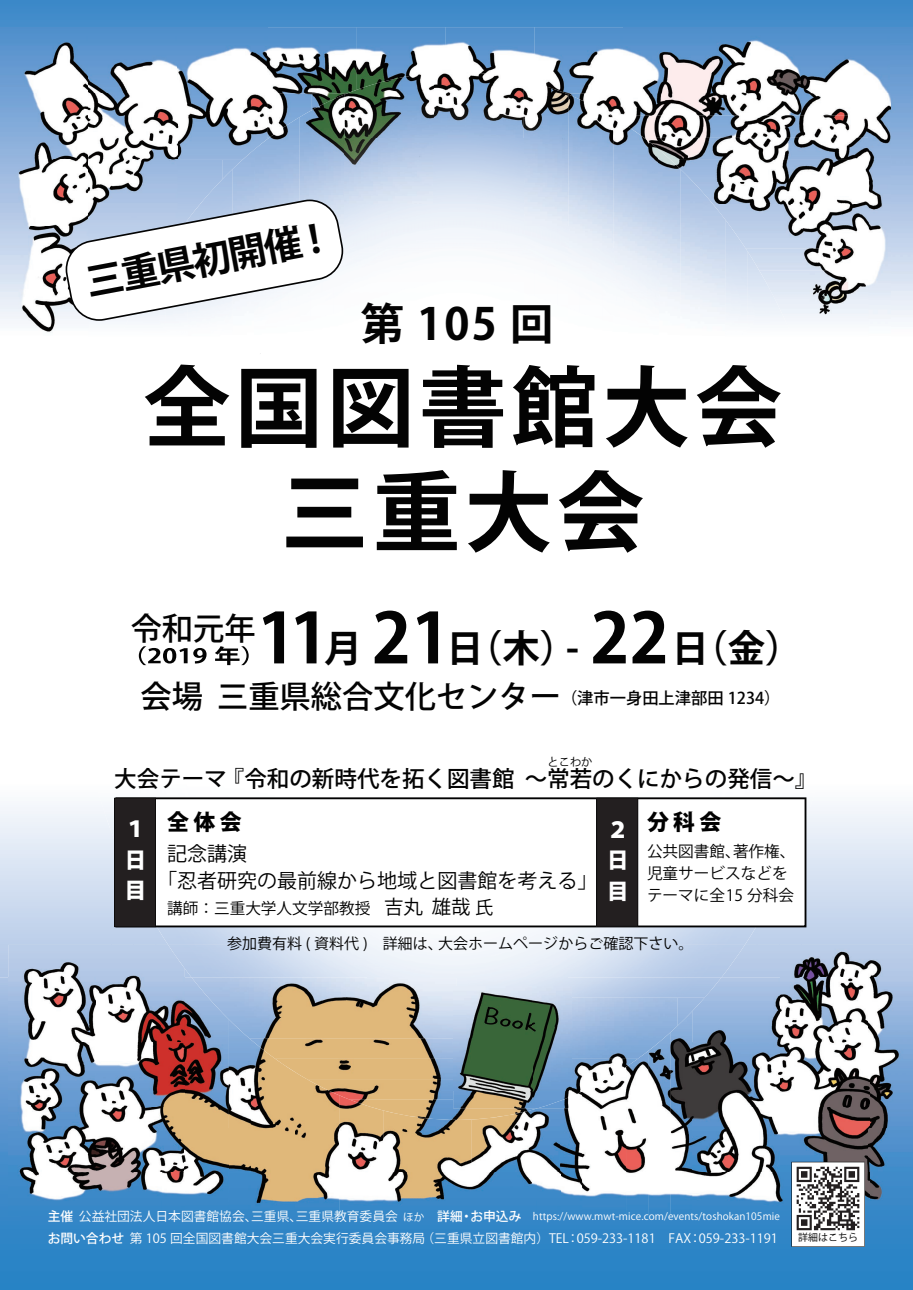
<style>
.page{position:relative;width:913px;height:1290px;background:#fff}
.page>*{position:absolute;margin:0;border:0;box-sizing:border-box;transform-origin:0 0}
.t1{font:700 87.5px/105px "Koz Go Pr 6 N";letter-spacing:.05em;color:#030303;text-align:center}
.t2{font:700 43.75px "Koz Go Pr 6 N";color:#030303}
.t3{font:700 38.12px "Koz Go Pr 6 N";color:#030303}
.t4{font:700 37.5px "Koz Go Pr 6 N";color:#030303}
.t5{font:500 22.5px "Koz Go Pr 6 N";color:#030303}
.t6{font:800 21.88px "Koz Go Std";letter-spacing:.2em;color:#010101}
.t7{font:800 21.88px/30.6px "Koz Go Std";color:#fff}
.t8{font:20px/27.2px "Koz Go Std";color:#010101}
.t9{font:500 16.25px "Koz Go Pr 6 N";color:#030303}
.t10{font:15.62px/21.9px "Koz Go Std";color:#010101}
.t11{font:15px "Koz Go Std";color:#010101}
.t12{font:12.75px "Koz Go Std";color:#fff}
.t13{font:11.25px "Koz Go Pr 6 N";color:#010101}
.t14{font:10.12px "Koz Go Std";letter-spacing:.01em;color:#fff}
.t15{font:10px "Koz Go Std";color:#030303}
.s1{font-size:68.75px}
.s2{font-size:31.25px}
.s3{font-size:19.38px}
.s4{font-size:18.12px}
.s5{font-weight:500;font-size:12.75px}
.s6{font-size:12.75px}
.s7{font-size:10.62px}
.s8{font-weight:500}
</style>
<div class="page">
<div style="left:0;top:0;width:912px;height:27px;background:#408bca"></div>
<img style="left:111px;top:864px;width:22px;height:81px">
<img style="left:133px;top:927px;width:11px;height:18px">
<img style="left:0;top:977px;width:22px;height:313px">
<img style="left:22px;top:1215px;width:890px;height:75px">
<img style="left:0;top:27px;width:356px;height:66px">
<img style="left:356px;top:27px;width:89px;height:45px">
<img style="left:445px;top:27px;width:89px;height:45px">
<img style="left:534px;top:27px;width:356px;height:66px">
<img style="left:890px;top:27px;width:22px;height:295px">
<img style="left:0;top:93px;width:267px;height:67px">
<img style="left:267px;top:93px;width:44px;height:24px">
<img style="left:311px;top:93px;width:33px;height:1px">
<img style="left:568px;top:93px;width:280px;height:22px">
<img style="left:868px;top:93px;width:22px;height:231px">
<img style="left:636px;top:115px;width:232px;height:23px">
<img style="left:658px;top:138px;width:210px;height:22px">
<img style="left:0;top:160px;width:178px;height:66px">
<img style="left:222px;top:160px;width:10px;height:9px">
<img style="left:680px;top:160px;width:188px;height:22px">
<img style="left:703px;top:182px;width:165px;height:22px">
<img style="left:725px;top:204px;width:143px;height:44px">
<img style="left:0;top:226px;width:64px;height:107px">
<img style="left:747px;top:248px;width:107px;height:22px">
<img style="left:770px;top:270px;width:98px;height:45px">
<img style="left:801px;top:790px;width:16px;height:74px">
<img style="left:144px;top:927px;width:624px;height:18px">
<img style="left:344px;top:72px;width:179px;height:194px">
<img style="left:523px;top:80px;width:45px;height:185px">
<img style="left:299px;top:94px;width:45px;height:104px">
<img style="left:568px;top:94px;width:45px;height:187px">
<img style="left:255px;top:117px;width:45px;height:81px">
<img style="left:613px;top:117px;width:45px;height:184px">
<img style="left:232px;top:149px;width:23px;height:49px">
<img style="left:658px;top:149px;width:22px;height:160px">
<img style="left:210px;top:169px;width:22px;height:29px">
<img style="left:680px;top:169px;width:23px;height:145px">
<img style="left:187px;top:192px;width:23px;height:6px">
<img style="left:702px;top:192px;width:23px;height:125px">
<img style="left:725px;top:219px;width:22px;height:102px">
<img style="left:143px;top:322px;width:16px;height:1px">
<img style="left:747px;top:251px;width:23px;height:72px">
<img style="left:770px;top:290px;width:22px;height:42px">
<img style="left:8px;top:945px;width:176px;height:270px">
<img style="left:744px;top:945px;width:168px;height:32px">
<img style="left:184px;top:977px;width:45px;height:238px">
<img style="left:692px;top:977px;width:220px;height:238px">
<img style="left:229px;top:1038px;width:22px;height:177px">
<img style="left:670px;top:1018px;width:22px;height:197px">
<img style="left:251px;top:1059px;width:22px;height:156px">
<img style="left:648px;top:1059px;width:22px;height:156px">
<img style="left:273px;top:1059px;width:22px;height:156px">
<img style="left:626px;top:1059px;width:22px;height:156px">
<img style="left:295px;top:1079px;width:44px;height:136px">
<img style="left:582px;top:1080px;width:44px;height:135px">
<img style="left:339px;top:1099px;width:44px;height:116px">
<img style="left:560px;top:1108px;width:22px;height:107px">
<img style="left:383px;top:1120px;width:88px;height:52px">
<img style="left:471px;top:1108px;width:89px;height:64px">
<img style="left:383px;top:1172px;width:177px;height:43px">
<img style="left:191px;top:977px;width:155px;height:41px">
<img style="left:346px;top:977px;width:110px;height:61px">
<img style="left:456px;top:977px;width:265px;height:20px">
<img style="left:571px;top:997px;width:106px;height:62px">
<img style="left:677px;top:997px;width:27px;height:21px">
<img style="left:227px;top:1018px;width:119px;height:20px">
<svg style="left:677px;top:1018px;width:8px;height:8px"></svg>
<img style="left:249px;top:1038px;width:204px;height:21px">
<img style="left:275px;top:1058px;width:178px;height:21px">
<img style="left:571px;top:1058px;width:40px;height:38px">
<img style="left:611px;top:1058px;width:27px;height:18px">
<img style="left:306px;top:1079px;width:147px;height:20px">
<img style="left:349px;top:1099px;width:189px;height:21px">
<img style="left:453px;top:986px;width:118px;height:122px">
<svg style="left:64px;top:198px;width:281px;height:124px"></svg>
<svg style="left:139px;top:646px;width:48px;height:19px"></svg>
<svg style="left:193px;top:648px;width:13px;height:16px"></svg>
<svg style="left:215px;top:646px;width:34px;height:19px"></svg>
<svg style="left:115px;top:797px;width:691px;height:130px"></svg>
<div style="left:114px;top:798px;width:42px;height:129px;background:#231f20"></div>
<div style="left:596px;top:798px;width:42px;height:128px;background:#231f20"></div>
<svg style="left:791px;top:1238px;width:73px;height:8px"></svg>
<img style="left:788px;top:1158px;width:79px;height:80px">
<h3 class="t3" style="left:82px;top:262px;width:239px;rotate:-11deg">三重県初開催 !</h3>
<h2 class="t2" style="left:360px;top:299px;width:195px">第 105 回</h2>
<h1 class="t1" style="left:143px;top:357px;width:640px">全国図書館大会三重大会</h1>
<h3 class="t4" style="left:131px;top:627px;width:673px"><sup>令和元年</sup><span class="s1">11</span>月 <span class="s1">21</span>日（木）- <span class="s1">22</span>日（金）</h3>
<h3 class="t9" style="left:140px;top:689px;width:641px"><span class="s2">会場 三重県総合文化センター</span>（津市一身田上津部田 1234）</h3>
<p class="t13" style="left:547px;top:755px;width:46px">とこわか</p>
<h3 class="t5" style="left:114px;top:766px;width:704px">大会テーマ『令和の新時代を拓く図書館 ～常若のくにからの発信～』</h3>
<h3 class="t6" style="left:167px;top:807px;width:76px">全体会</h3>
<h3 class="t8" style="left:157px;top:841px;width:441px;text-indent:10px">記念講演<br>「忍者研究の最前線から地域と図書館を考える」</h3>
<h3 class="t10" style="left:167px;top:898px;width:327px">講師：三重大学人文学部教授 <span class="s3">吉丸 雄哉</span> <span class="s4">氏</span></h3>
<h3 class="t6" style="left:647px;top:807px;width:76px">分科会</h3>
<h3 class="t10" style="left:647px;top:841px;width:150px">公共図書館、著作権、児童サービスなどをテーマに全15 分科会</h3>
<h3 class="t7" style="left:124px;top:815px;width:20px">１日目</h3>
<h3 class="t7" style="left:606px;top:816px;width:20px;text-align:justify">２日目</h3>
<h3 class="t11" style="left:227px;top:934px;width:468px">参加費有料 ( 資料代 )　詳細は、大会ホームページからご確認下さい。</h3>
<p class="t14" style="left:48px;top:1210px;width:733px"><span class="s5">主催</span> <span class="s6">公益社団法人日本図書館協会、三重県、三重県教育委員会</span><span class="s7">　ほか</span><span class="s5">　詳細・お申込み</span> https://www.mwt-mice.com/events/toshokan105mie</p>
<p class="t12" style="left:48px;top:1231px;width:731px"><span class="s8">お問い合わせ</span> 第 105 回全国図書館大会三重大会実行委員会事務局（三重県立図書館内）TEL：059-233-1181　FAX：059-233-1191</p>
<p class="t15" style="left:798px;top:1231px;width:62px">詳細はこちら</p>
</div>
